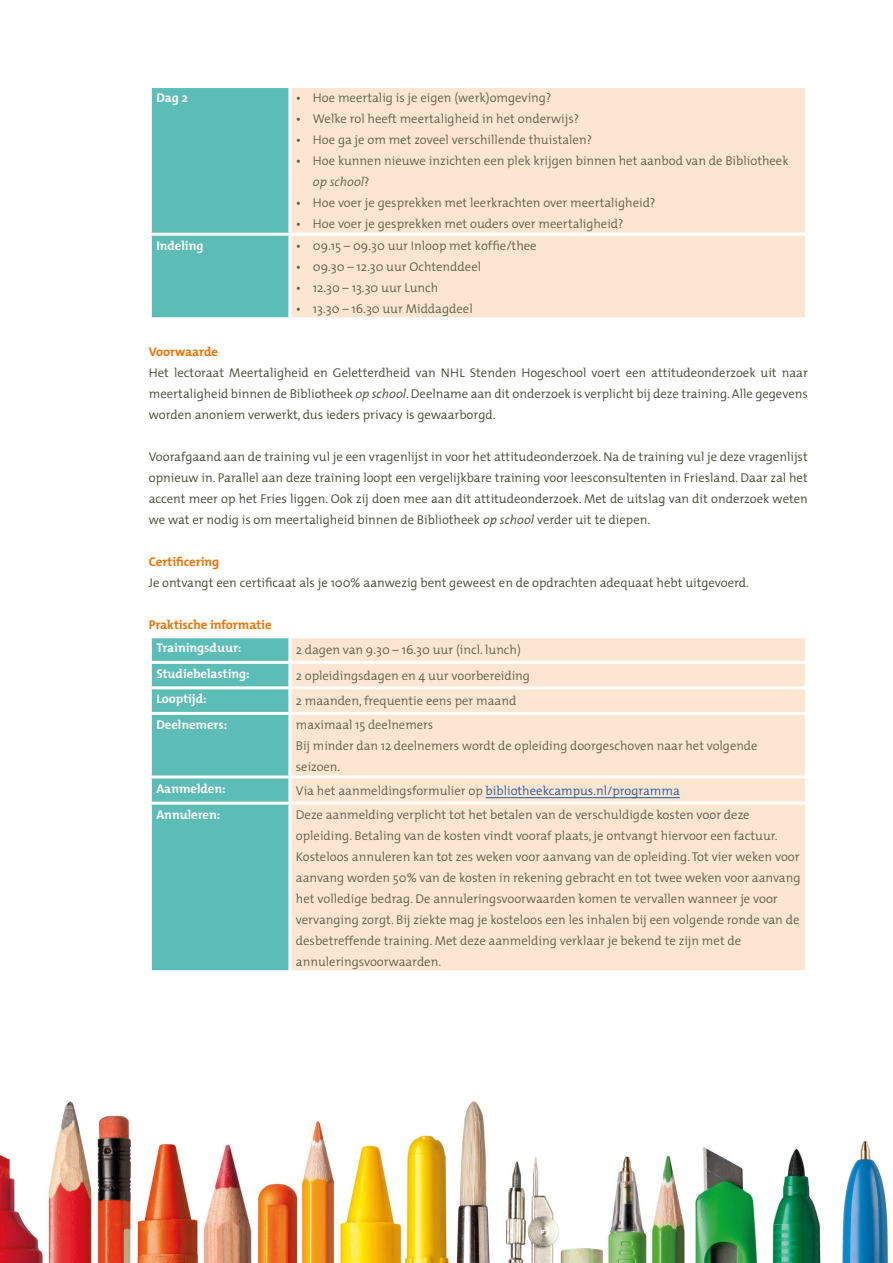
<style>
.page{position:relative;width:893px;height:1263px;background:#fff}
.page>*{position:absolute;margin:0;border:0;box-sizing:border-box;transform-origin:0 0}
.t1{font:300 12.75px/21px "The Mix";color:#60604d}
.t2{font:300 12.75px/21px "The Mix";color:#474738;text-align:justify}
.t3{font:700 12.75px "The Mix";color:#fff}
.t4{font:300 12.75px "The Mix";color:#275b9b}
.t5{font:700 12.75px "The Mix";color:#ee7203}
.s1{font-weight:400}
.s2{font-style:italic}
.s3{color:#60604d}
</style>
<div class="page">
<div style="left:152px;top:88px;width:136px;height:229px;background:#5bbdb6"></div>
<div style="left:291px;top:88px;width:514px;height:229px;background:#fde6d1"></div>
<hr style="left:149px;top:233px;width:141px;height:3px;background:#fff">
<hr style="left:290px;top:233px;width:518px;height:3px;background:#fff">
<div style="left:152px;top:638px;width:136px;height:332px;background:#5bbdb6"></div>
<div style="left:291px;top:638px;width:514px;height:332px;background:#fde6d1"></div>
<hr style="left:149px;top:661px;width:141px;height:3px;background:#fff">
<hr style="left:149px;top:686px;width:141px;height:3px;background:#fff">
<hr style="left:149px;top:712px;width:141px;height:3px;background:#fff">
<hr style="left:149px;top:775px;width:141px;height:3px;background:#fff">
<hr style="left:149px;top:801px;width:141px;height:3px;background:#fff">
<hr style="left:290px;top:661px;width:518px;height:3px;background:#fff">
<hr style="left:290px;top:686px;width:518px;height:3px;background:#fff">
<hr style="left:290px;top:712px;width:518px;height:3px;background:#fff">
<hr style="left:290px;top:775px;width:518px;height:3px;background:#fff">
<hr style="left:290px;top:801px;width:518px;height:3px;background:#fff">
<hr style="left:486px;top:797px;width:194px;height:1px;background:#275b9b">
<img style="left:0;top:1101px;width:888px;height:162px">
<p class="t3" style="left:156px;top:90px;width:33px">Dag 2</p>
<p class="t1" style="left:296px;top:87px;width:257px"><span class="s1">•</span> Hoe meertalig is je eigen (werk)omgeving?</p>
<p class="t1" style="left:296px;top:108px;width:285px"><span class="s1">•</span> Welke rol heeft meertaligheid in het onderwijs?</p>
<p class="t1" style="left:296px;top:129px;width:298px"><span class="s1">•</span> Hoe ga je om met zoveel verschillende thuistalen?</p>
<p class="t1" style="left:313px;top:150px;width:477px;text-indent:-17px"><span class="s1">•</span> Hoe kunnen nieuwe inzichten een plek krijgen binnen het aanbod van de Bibliotheek <span class="s2">op school</span>?</p>
<p class="t1" style="left:296px;top:192px;width:361px"><span class="s1">•</span> Hoe voer je gesprekken met leerkrachten over meertaligheid?</p>
<p class="t1" style="left:296px;top:213px;width:329px"><span class="s1">•</span> Hoe voer je gesprekken met ouders over meertaligheid?</p>
<p class="t3" style="left:156px;top:237px;width:49px">Indeling</p>
<p class="t1" style="left:296px;top:235px;width:242px"><span class="s1">•</span> 09.15 – 09.30 uur Inloop met koffie/thee</p>
<p class="t1" style="left:296px;top:256px;width:187px"><span class="s1">•</span> 09.30 – 12.30 uur Ochtenddeel</p>
<p class="t1" style="left:296px;top:277px;width:144px"><span class="s1">•</span> 12.30 – 13.30 uur Lunch</p>
<p class="t1" style="left:296px;top:298px;width:178px"><span class="s1">•</span> 13.30 – 16.30 uur Middagdeel</p>
<p class="t5" style="left:149px;top:344px;width:71px">Voorwaarde</p>
<p class="t2" style="left:149px;top:363px;width:661px">Het lectoraat Meertaligheid en Geletterdheid van NHL Stenden Hogeschool voert een attitudeonderzoek uit naar meertaligheid binnen de Bibliotheek <span class="s2">op school</span>. Deelname aan dit onderzoek is verplicht bij deze training. Alle gegevens worden anoniem verwerkt, dus ieders privacy is gewaarborgd.</p>
<p class="t2" style="left:149px;top:447px;width:661px">Voorafgaand aan de training vul je een vragenlijst in voor het attitudeonderzoek. Na de training vul je deze vragenlijst opnieuw in. Parallel aan deze training loopt een vergelijkbare training voor leesconsultenten in Friesland. Daar zal het accent meer op het Fries liggen. Ook zij doen mee aan dit attitudeonderzoek. Met de uitslag van dit onderzoek weten we wat er nodig is om meertaligheid binnen de Bibliotheek <span class="s2">op school</span> verder uit te diepen.</p>
<p class="t5" style="left:149px;top:554px;width:72px">Certificering</p>
<p class="t2" style="left:149px;top:573px;width:602px">Je ontvangt een certificaat als je 100% aanwezig bent geweest en de opdrachten adequaat hebt uitgevoerd.</p>
<p class="t5" style="left:149px;top:617px;width:124px">Praktische informatie</p>
<p class="t3" style="left:156px;top:640px;width:87px">Trainingsduur:</p>
<p class="t1" style="left:296px;top:640px;width:227px">2 dagen van 9.30 – 16.30 uur (incl. lunch)</p>
<p class="t3" style="left:156px;top:665px;width:95px">Studiebelasting:</p>
<p class="t1" style="left:296px;top:665px;width:236px">2 opleidingsdagen en 4 uur voorbereiding</p>
<p class="t3" style="left:156px;top:691px;width:52px">Looptijd:</p>
<p class="t1" style="left:296px;top:691px;width:222px">2 maanden, frequentie eens per maand</p>
<p class="t3" style="left:156px;top:716px;width:73px">Deelnemers:</p>
<p class="t1" style="left:296px;top:714px;width:463px">maximaal 15 deelnemers<br>Bij minder dan 12 deelnemers wordt de opleiding doorgeschoven naar het volgende seizoen.</p>
<p class="t3" style="left:156px;top:780px;width:71px">Aanmelden:</p>
<p class="t4" style="left:296px;top:782px;width:385px"><span class="s3">Via het aanmeldingsformulier op</span> bibliotheekcampus.nl/programma</p>
<p class="t3" style="left:156px;top:806px;width:65px">Annuleren:</p>
<p class="t1" style="left:296px;top:804px;width:506px">Deze aanmelding verplicht tot het betalen van de verschuldigde kosten voor deze opleiding. Betaling van de kosten vindt vooraf plaats, je ontvangt hiervoor een factuur.<br>Kosteloos annuleren kan tot zes weken voor aanvang van de opleiding. Tot vier weken voor aanvang worden 50% van de kosten in rekening gebracht en tot twee weken voor aanvang het volledige bedrag. De annuleringsvoorwaarden komen te vervallen wanneer je voor vervanging zorgt. Bij ziekte mag je kosteloos een les inhalen bij een volgende ronde van de desbetreffende training. Met deze aanmelding verklaar je bekend te zijn met de annuleringsvoorwaarden.</p>
</div>
